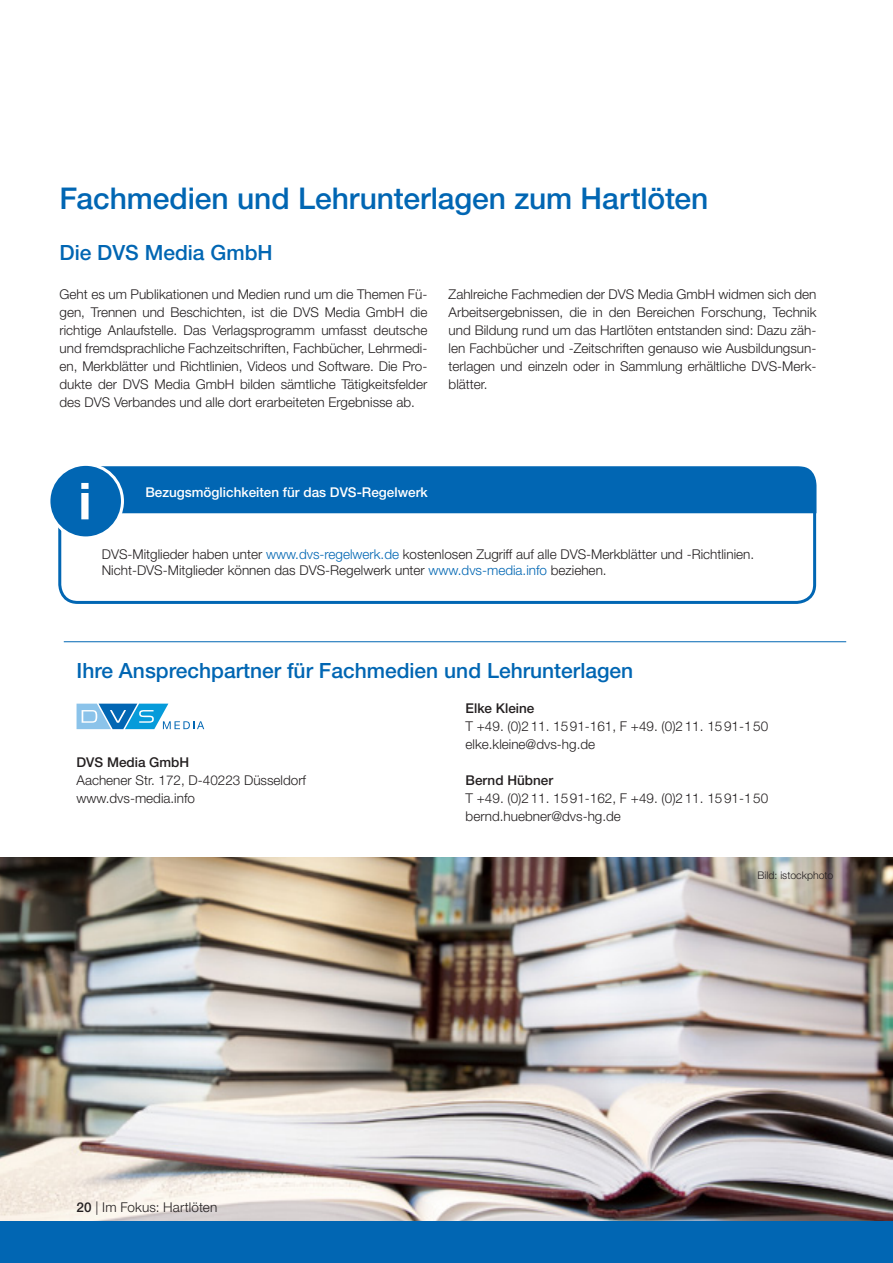
<style>
.page{position:relative;width:893px;height:1263px;background:#fff}
.page>*{position:absolute;margin:0;border:0;box-sizing:border-box;transform-origin:0 0}
.t1{font:700 51px "Helvetica Neue LT Std";color:#fff}
.t2{font:500 30px "Helvetica Neue LT Std";letter-spacing:-.005em;color:#0166b3}
.t3{font:500 21px "Helvetica Neue LT Std";color:#0166b3}
.t4{font:300 13.5px/18px "Helvetica Neue LT Pro";color:#231f20}
.t5{font:500 13.5px "Helvetica Neue LT Std";color:#fff}
.t6{font:500 13.5px "Helvetica Neue LT Std";color:#231f20}
.t7{font:300 10.5px "Helvetica Neue LT Pro";color:#231f20}
.s1{color:#0166b3}
.s2{font-family:"Helvetica Neue LT Std";font-weight:500}
</style>
<div class="page">
<div style="left:0;top:1220px;width:893px;height:43px;background:#0166b3"></div>
<div style="left:58px;top:466px;width:758px;height:138px;border:3px solid #0166b3;border-radius:18px"></div>
<svg style="left:101px;top:466px;width:715px;height:51px;background:#1572b9"></svg>
<div style="left:49px;top:464px;width:73px;height:74px;background:#0166b3;border-radius:50%"></div>
<div style="left:47px;top:463px;width:77px;height:76px;border:3px solid #fff;border-radius:50%"></div>
<img style="left:0;top:857px;width:893px;height:363px">
<svg style="left:77px;top:704px;width:127px;height:25px"></svg>
<hr style="left:64px;top:641px;width:782px;height:1px;background:#0166b3">
<h2 class="t2" style="left:60px;top:181px;width:650px">Fachmedien und Lehrunterlagen zum Hartlöten</h2>
<h3 class="t3" style="left:60px;top:240px;width:215px">Die DVS Media GmbH</h3>
<p class="t4" style="left:60px;top:285px;width:369px;text-align:justify">Geht es um Publikationen und Medien rund um die Themen Fü&shy;gen, Trennen und Beschichten, ist die DVS Media GmbH die richtige Anlaufstelle. Das Verlagsprogramm umfasst deutsche und fremdsprachliche Fachzeitschriften, Fachbücher, Lehrmedi&shy;en, Merkblätter und Richtlinien, Videos und Software. Die Pro&shy;dukte der DVS Media GmbH bilden sämtliche Tätigkeitsfelder des DVS Verbandes und alle dort erarbeiteten Ergebnisse ab.</p>
<p class="t4" style="left:449px;top:285px;width:369px;text-align:justify">Zahlreiche Fachmedien der DVS Media GmbH widmen sich den Arbeitsergebnissen, die in den Bereichen Forschung, Technik und Bildung rund um das Hartlöten entstanden sind: Dazu zäh&shy;len Fachbücher und -Zeitschriften genauso wie Ausbildungsun&shy;terlagen und einzeln oder in Sammlung erhältliche DVS-Merk&shy;blätter.</p>
<h1 class="t1" style="left:78px;top:470px;width:15px">i</h1>
<p class="t5" style="left:145px;top:484px;width:284px">Bezugsmöglichkeiten für das DVS-Regelwerk</p>
<p class="t4" style="left:102px;top:545px;width:654px;line-height:16.2px">DVS-Mitglieder haben unter <span class="s1">www.dvs-regelwerk.de</span> kostenlosen Zugriff auf alle DVS-Merkblätter und -Richtlinien.<br>Nicht-DVS-Mitglieder können das DVS-Regelwerk unter <span class="s1">www.dvs-media.info</span> beziehen.</p>
<h3 class="t3" style="left:77px;top:658px;width:558px">Ihre Ansprechpartner für Fachmedien und Lehrunterlagen</h3>
<p class="t6" style="left:466px;top:700px;width:70px">Elke Kleine</p>
<p class="t4" style="left:466px;top:717px;width:304px">T +49. (0)211. 1591-161, F +49. (0)211. 1591-150 elke.kleine@dvs-hg.de</p>
<p class="t6" style="left:77px;top:754px;width:114px">DVS Media GmbH</p>
<p class="t4" style="left:77px;top:771px;width:231px">Aachener Str. 172, D-40223 Düsseldorf www.dvs-media.info</p>
<p class="t6" style="left:466px;top:772px;width:89px">Bernd Hübner</p>
<p class="t4" style="left:466px;top:789px;width:304px">T +49. (0)211. 1591-162, F +49. (0)211. 1591-150 bernd.huebner@dvs-hg.de</p>
<p class="t4" style="left:77px;top:1198px;width:142px"><span class="s2">20</span> | Im Fokus: Hartlöten</p>
<p class="t7" style="left:758px;top:869px;width:77px">Bild: istockphoto</p>
</div>
